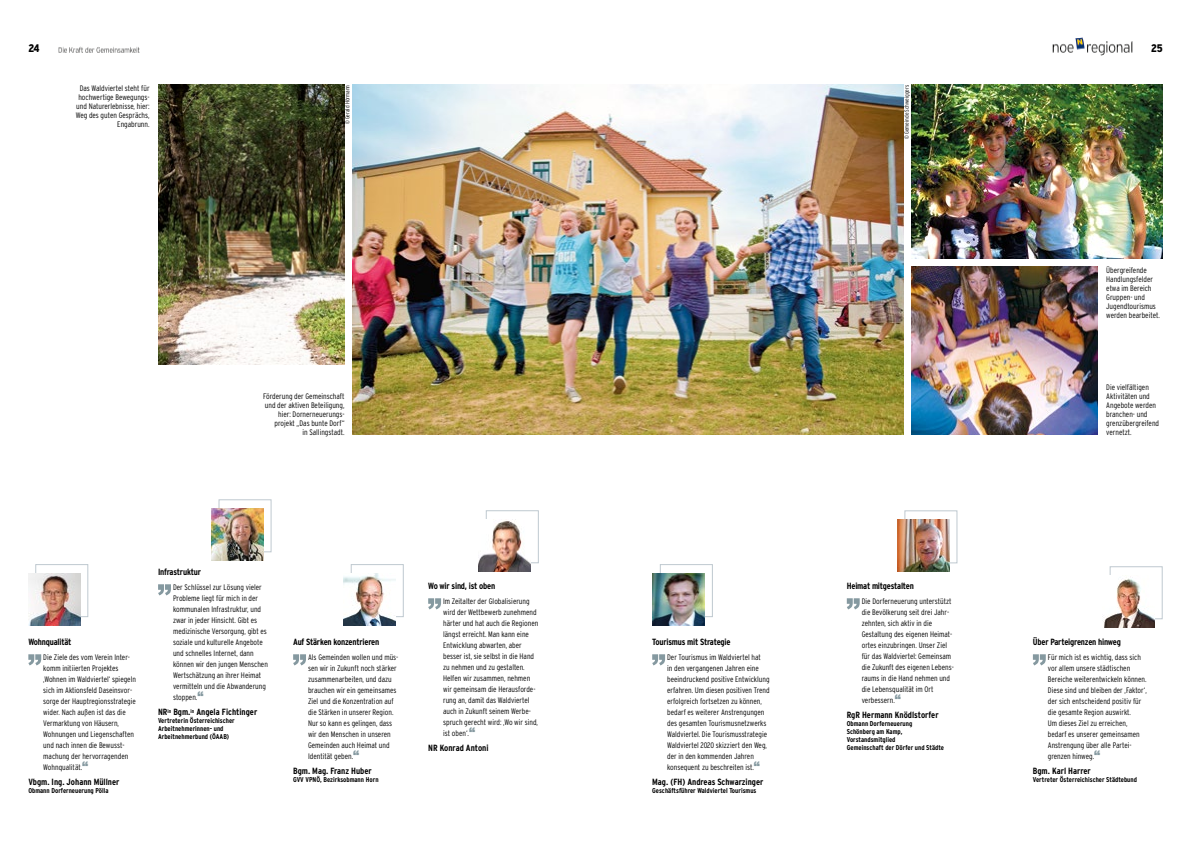
<style>
.page{position:relative;width:1191px;height:842px;background:#fff}
.page>*{position:absolute;margin:0;border:0;box-sizing:border-box;transform-origin:0 0}
.t1{font:900 condensed 11px "Interstate";color:#000}
.t2{font:700 condensed 9px "Interstate";color:#000}
.t3{font:700 condensed 9px "Interstate";letter-spacing:-.02em;color:#000}
.t4{font:300 condensed 8px/11px "Interstate";color:#000}
.t5{font:700 condensed 7px/8px "Interstate";color:#000}
.t6{font:300 condensed 6px "Interstate";color:#000}
.s1{font-family:"Arial";font-weight:900;font-stretch:normal;font-size:12px;color:#8599a0}
</style>
<div class="page">
<img style="left:1052px;top:38px;width:80px;height:17px">
<img style="left:58px;top:46px;width:82px;height:7px">
<img style="left:911px;top:85px;width:251px;height:173px">
<img style="left:353px;top:85px;width:550px;height:350px">
<svg style="left:28px;top:654px;width:13px;height:11px"></svg>
<div style="left:35px;top:564px;width:53px;height:53px;border:1px solid #bfc9d0"></div>
<img style="left:28px;top:573px;width:52px;height:52px">
<svg style="left:293px;top:654px;width:13px;height:11px"></svg>
<div style="left:351px;top:564px;width:53px;height:53px;border:1px solid #bfc9d0"></div>
<img style="left:344px;top:573px;width:52px;height:52px">
<svg style="left:158px;top:584px;width:13px;height:11px"></svg>
<div style="left:218px;top:499px;width:53px;height:53px;border:1px solid #bfc9d0"></div>
<img style="left:212px;top:509px;width:52px;height:52px">
<svg style="left:652px;top:654px;width:13px;height:11px"></svg>
<div style="left:660px;top:564px;width:53px;height:53px;border:1px solid #bfc9d0"></div>
<img style="left:653px;top:573px;width:52px;height:52px">
<img style="left:158px;top:85px;width:186px;height:280px">
<svg style="left:846px;top:598px;width:13px;height:11px"></svg>
<div style="left:904px;top:510px;width:53px;height:53px;border:1px solid #bfc9d0"></div>
<img style="left:897px;top:520px;width:52px;height:52px">
<svg style="left:1033px;top:654px;width:12px;height:11px"></svg>
<div style="left:1109px;top:566px;width:53px;height:53px;border:1px solid #bfc9d0"></div>
<img style="left:1102px;top:575px;width:52px;height:53px">
<img style="left:911px;top:267px;width:186px;height:168px">
<svg style="left:428px;top:598px;width:13px;height:11px"></svg>
<div style="left:486px;top:510px;width:53px;height:53px;border:1px solid #bfc9d0"></div>
<img style="left:479px;top:519px;width:52px;height:53px">
<h1 class="t1" style="left:28px;top:42px;width:13px">24</h1>
<h1 class="t1" style="left:1151px;top:42px;width:13px">25</h1>
<p class="t4" style="left:76px;top:84px;width:75px;line-height:9px;text-align:right">Das Waldviertel steht für hochwertige Bewegungs&shy;und Naturerlebnisse, hier:<br>Weg des guten Gesprächs,<br>Engabrunn.</p>
<p class="t6" style="left:344px;top:124px;width:41px;rotate:-90deg">© Gerald Hörmann</p>
<p class="t4" style="left:263px;top:392px;width:83px;line-height:9px;text-align:right">Förderung der Gemeinschaft und der aktiven Beteiligung, hier: Dornerneuerungs&shy;projekt „Das bunte Dorf“<br>in Sallingstadt.</p>
<p class="t3" style="left:28px;top:637px;width:45px">Wohnqualität</p>
<p class="t4" style="left:43px;top:651px;width:94px">Die Ziele des vom Verein Inter&shy;komm initiierten Projektes ,Wohnen im Waldviertel‘ spiegeln sich im Aktionsfeld Daseinsvor&shy;sorge der Hauptregionsstrategie wider. Nach außen ist das die<br>Vermarktung von Häusern,<br>Wohnungen und Liegenschaften und nach innen die Bewusst&shy;machung der hervorragenden<br>Wohnqualität.<span class="s1">“</span></p>
<p class="t2" style="left:28px;top:777px;width:93px">Vbgm. Ing. Johann Müllner</p>
<p class="t5" style="left:28px;top:786px;width:82px">Obmann Dorferneuerung Pölla</p>
<p class="t3" style="left:158px;top:567px;width:44px">Infrastruktur</p>
<p class="t4" style="left:173px;top:581px;width:96px">Der Schlüssel zur Lösung vieler<br>Probleme liegt für mich in der kommunalen Infrastruktur, und zwar in jeder Hinsicht. Gibt es medizinische Versorgung, gibt es soziale und kulturelle Angebote und schnelles Internet, dann können wir den jungen Menschen<br>Wertschätzung an ihrer Heimat vermitteln und die Abwanderung stoppen.<span class="s1">“</span></p>
<p class="t2" style="left:158px;top:707px;width:101px">NR<sup>in</sup> Bgm.<sup>in</sup> Angela Fichtinger</p>
<p class="t5" style="left:158px;top:716px;width:78px">Vertreterin Österreichischer<br>Arbeitnehmerinnen- und<br>Arbeitnehmerbund (ÖAAB)</p>
<p class="t3" style="left:293px;top:637px;width:88px">Auf Stärken konzentrieren</p>
<p class="t4" style="left:308px;top:651px;width:92px">Als Gemeinden wollen und müs&shy;sen wir in Zukunft noch stärker zusammenarbeiten, und dazu brauchen wir ein gemeinsames<br>Ziel und die Konzentration auf die Stärken in unserer Region.<br>Nur so kann es gelingen, dass wir den Menschen in unseren<br>Gemeinden auch Heimat und<br>Identität geben.<span class="s1">“</span></p>
<p class="t2" style="left:293px;top:766px;width:80px">Bgm. Mag. Franz Huber</p>
<p class="t5" style="left:293px;top:775px;width:87px">GVV VPNÖ, Bezirksobmann Horn</p>
<p class="t3" style="left:428px;top:581px;width:69px">Wo wir sind, ist oben</p>
<p class="t4" style="left:443px;top:595px;width:97px">Im Zeitalter der Globalisierung wird der Wettbewerb zunehmend härter und hat auch die Regionen längst erreicht. Man kann eine<br>Entwicklung abwarten, aber besser ist, sie selbst in die Hand zu nehmen und zu gestalten.<br>Helfen wir zusammen, nehmen wir gemeinsam die Herausforde&shy;rung an, damit das Waldviertel auch in Zukunft seinem Werbe&shy;spruch gerecht wird: ,Wo wir sind, ist oben‘.<span class="s1">“</span></p>
<p class="t2" style="left:428px;top:743px;width:62px">NR Konrad Antoni</p>
<p class="t6" style="left:903px;top:139px;width:56px;rotate:-90deg">© Gemeinde Schweiggers</p>
<p class="t3" style="left:652px;top:637px;width:80px">Tourismus mit Strategie</p>
<p class="t4" style="left:667px;top:651px;width:104px">Der Tourismus im Waldviertel hat<br>in den vergangenen Jahren eine beeindruckend positive Entwicklung erfahren. Um diesen positiven Trend erfolgreich fortsetzen zu können, bedarf es weiterer Anstrengungen des gesamten Tourismusnetzwerks Waldviertel. Die Tourismusstrategie Waldviertel 2020 skizziert den Weg, der in den kommenden Jahren konsequent zu beschreiten ist.<span class="s1">“</span></p>
<p class="t2" style="left:652px;top:777px;width:113px">Mag. (FH) Andreas Schwarzinger</p>
<p class="t5" style="left:652px;top:786px;width:106px">Geschäftsführer Waldviertel Tourismus</p>
<p class="t3" style="left:846px;top:581px;width:69px">Heimat mitgestalten</p>
<p class="t4" style="left:861px;top:595px;width:93px">Die Dorferneuerung unterstützt die Bevölkerung seit drei Jahr&shy;zehnten, sich aktiv in die<br>Gestaltung des eigenen Heimat&shy;ortes einzubringen. Unser Ziel für das Waldviertel: Gemeinsam die Zukunft des eigenen Lebens&shy;raums in die Hand nehmen und die Lebensqualität im Ort verbessern.<span class="s1">“</span></p>
<p class="t2" style="left:846px;top:710px;width:93px">RgR Hermann Knödlstorfer</p>
<p class="t5" style="left:846px;top:719px;width:99px">Obmann Dorferneuerung<br>Schönberg am Kamp,<br>Vorstandsmitglied<br>Gemeinschaft der Dörfer und Städte</p>
<p class="t4" style="left:1106px;top:266px;width:55px;line-height:9px">Übergreifende<br>Handlungsfelder etwa im Bereich<br>Gruppen- und<br>Jugendtourismus werden bearbeitet.</p>
<p class="t4" style="left:1106px;top:382px;width:54px;line-height:9px">Die vielfältigen<br>Aktivitäten und<br>Angebote werden branchen- und grenzübergreifend vernetzt.</p>
<p class="t3" style="left:1033px;top:637px;width:89px">Über Parteigrenzen hinweg</p>
<p class="t4" style="left:1047px;top:651px;width:100px">Für mich ist es wichtig, dass sich vor allem unsere städtischen<br>Bereiche weiterentwickeln können.<br>Diese sind und bleiben der ,Faktor‘, der sich entscheidend positiv für die gesamte Region auswirkt.<br>Um dieses Ziel zu erreichen, bedarf es unserer gemeinsamen<br>Anstrengung über alle Partei&shy;grenzen hinweg.<span class="s1">“</span></p>
<p class="t2" style="left:1033px;top:766px;width:59px">Bgm. Karl Harrer</p>
<p class="t5" style="left:1033px;top:775px;width:106px">Vertreter Österreichischer Städtebund</p>
</div>
